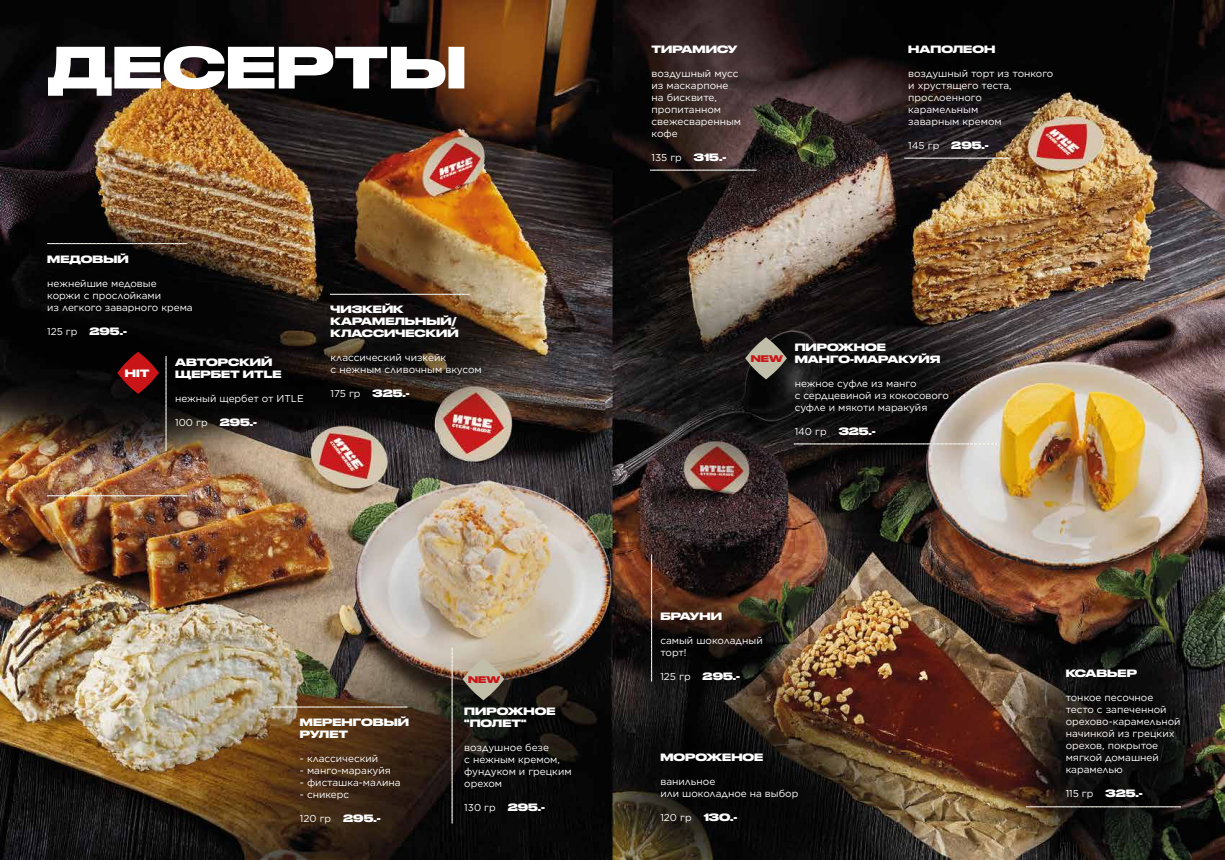
<style>
.page{position:relative;width:1225px;height:860px;background:#fff}
.page>*{position:absolute;margin:0;border:0;box-sizing:border-box;transform-origin:0 0}
.t1{font:700 56px "Druk Wide Cy";color:#fff}
.t2{font:10px/12px "Gotham";color:#fff}
.t3{font:700 10px/12px "Druk Wide Cy";color:#fff}
.t4{font:700 9px "Druk Wide Cy";color:#c91517}
.s1{font-family:"Druk Wide Cy";font-weight:700}
</style>
<div class="page">
<img style="left:0;top:1px;width:1225px;height:858px">
<svg style="left:117px;top:352px;width:42px;height:42px;background:#6f0d0e"></svg>
<svg style="left:47px;top:243px;width:141px;height:1px"></svg>
<svg style="left:330px;top:294px;width:140px;height:1px"></svg>
<svg style="left:165px;top:356px;width:1px;height:96px"></svg>
<svg style="left:47px;top:495px;width:141px;height:1px"></svg>
<svg style="left:272px;top:707px;width:136px;height:1px"></svg>
<svg style="left:451px;top:647px;width:1px;height:177px"></svg>
<svg style="left:650px;top:170px;width:107px;height:1px"></svg>
<svg style="left:904px;top:158px;width:107px;height:1px"></svg>
<svg style="left:794px;top:443px;width:204px;height:1px"></svg>
<svg style="left:651px;top:555px;width:1px;height:127px"></svg>
<svg style="left:1026px;top:806px;width:155px;height:1px"></svg>
<svg style="left:462px;top:658px;width:42px;height:42px;background:#9a9382"></svg>
<svg style="left:745px;top:337px;width:42px;height:42px;background:#716e63"></svg>
<h1 class="t1" style="left:48px;top:21px;width:421px">ДЕСЕРТЫ</h1>
<p class="t3" style="left:47px;top:253px;width:83px">МЕДОВЫЙ</p>
<p class="t2" style="left:47px;top:278px;width:147px">нежнейшие медовые<br>коржи с прослойками<br>из легкого заварного крема</p>
<p class="t2" style="left:47px;top:326px;width:81px">125 гр <span class="s1">295.-</span></p>
<p class="t3" style="left:125px;top:367px;width:26px">HIT</p>
<p class="t3" style="left:175px;top:355px;width:108px">АВТОРСКИЙ<br>ЩЕРБЕТ ИTLE</p>
<p class="t2" style="left:175px;top:392px;width:130px">нежный щербет от ИТLE</p>
<p class="t2" style="left:175px;top:416px;width:83px">100 гр <span class="s1">295.-</span></p>
<p class="t3" style="left:331px;top:303px;width:129px">ЧИЗКЕЙК<br>КАРАМЕЛЬНЫЙ/<br>КЛАССИЧЕСКИЙ</p>
<p class="t2" style="left:331px;top:351px;width:153px">классический чизкейк<br>с нежным сливочным вкусом</p>
<p class="t2" style="left:331px;top:387px;width:81px">175 гр <span class="s1">325.-</span></p>
<p class="t4" style="left:468px;top:673px;width:34px">NEW</p>
<p class="t3" style="left:300px;top:715px;width:110px">МЕРЕНГОВЫЙ<br>РУЛЕТ</p>
<p class="t2" style="left:300px;top:752px;width:80px">- классический</p>
<p class="t2" style="left:300px;top:764px;width:93px">- манго-маракуйя</p>
<p class="t2" style="left:300px;top:776px;width:102px">- фисташка-малина</p>
<p class="t2" style="left:300px;top:788px;width:51px">- сникерс</p>
<p class="t2" style="left:300px;top:812px;width:82px">120 гр <span class="s1">295.-</span></p>
<p class="t3" style="left:464px;top:704px;width:93px">ПИРОЖНОЕ "ПОЛЕТ"</p>
<p class="t2" style="left:464px;top:741px;width:109px">воздушное безе<br>с нежным кремом, фундуком и грецким орехом</p>
<p class="t2" style="left:464px;top:801px;width:82px">130 гр <span class="s1">295.-</span></p>
<p class="t3" style="left:651px;top:42px;width:87px">ТИРАМИСУ</p>
<p class="t2" style="left:651px;top:67px;width:91px">воздушный мусс из маскарпоне на бисквите, пропитанном свежесваренным кофе</p>
<p class="t2" style="left:651px;top:151px;width:76px">135 гр <span class="s1">315.-</span></p>
<p class="t3" style="left:908px;top:42px;width:88px">НАПОЛЕОН</p>
<p class="t2" style="left:908px;top:67px;width:147px">воздушный торт из тонкого и хрустящего теста, прослоенного карамельным<br>заварным кремом</p>
<p class="t2" style="left:908px;top:139px;width:82px">145 гр <span class="s1">295.-</span></p>
<p class="t4" style="left:751px;top:352px;width:34px">NEW</p>
<p class="t3" style="left:794px;top:340px;width:147px">ПИРОЖНОЕ<br>МАНГО-МАРАКУЙЯ</p>
<p class="t2" style="left:794px;top:377px;width:156px">нежное суфле из манго<br>с сердцевиной из кокосового суфле и мякоти маракуйя</p>
<p class="t2" style="left:794px;top:425px;width:83px">140 гр <span class="s1">325.-</span></p>
<p class="t3" style="left:660px;top:609px;width:63px">БРАУНИ</p>
<p class="t2" style="left:660px;top:634px;width:104px">самый шоколадный торт!</p>
<p class="t2" style="left:660px;top:670px;width:81px">125 гр <span class="s1">295.-</span></p>
<p class="t3" style="left:660px;top:751px;width:104px">МОРОЖЕНОЕ</p>
<p class="t2" style="left:660px;top:776px;width:139px">ванильное<br>или шоколадное на выбор</p>
<p class="t2" style="left:660px;top:812px;width:78px">120 гр <span class="s1">130.-</span></p>
<p class="t3" style="left:1065px;top:666px;width:73px">КСАВЬЕР</p>
<p class="t2" style="left:1065px;top:691px;width:116px">тонкое песочное тесто с запеченной орехово-карамельной начинкой из грецких орехов, покрытое мягкой домашней карамелью</p>
<p class="t2" style="left:1065px;top:787px;width:79px">115 гр <span class="s1">325.-</span></p>
</div>
